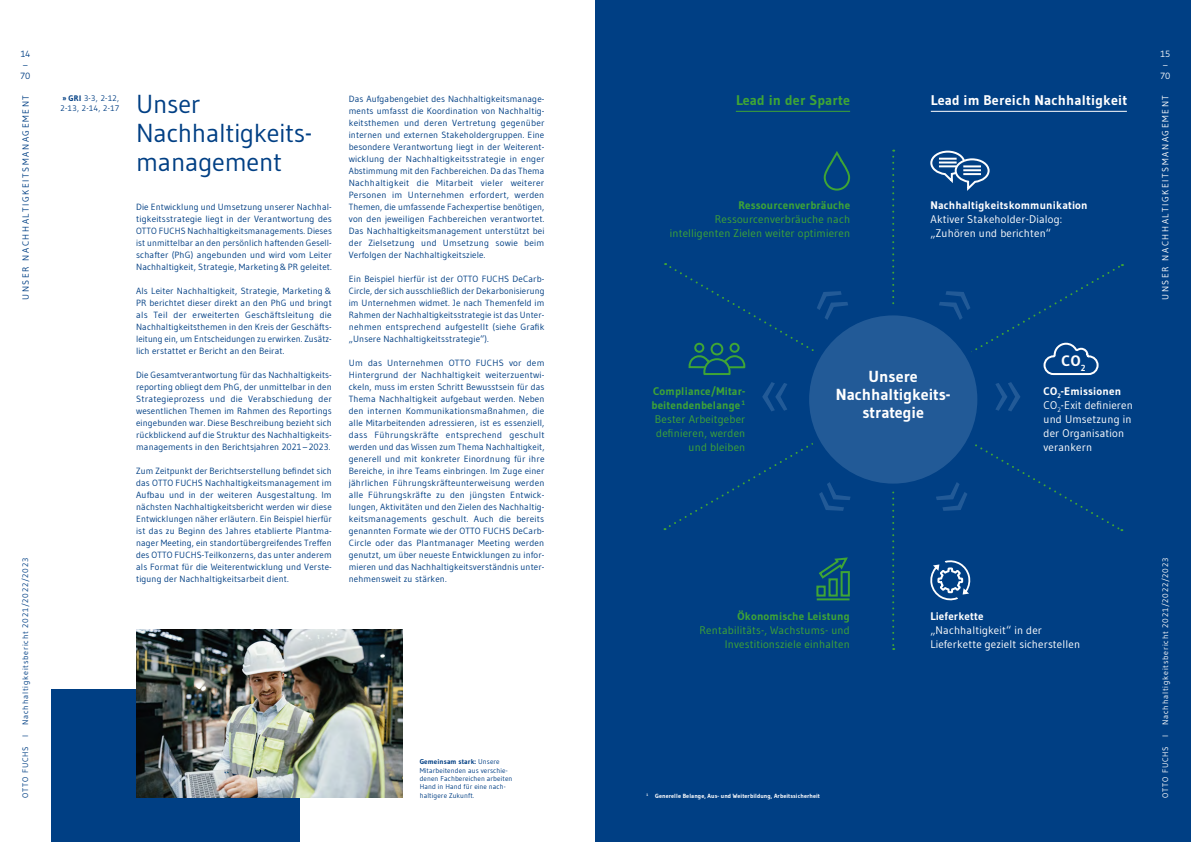
<style>
.page{position:relative;width:1191px;height:842px;background:#fff}
.page>*{position:absolute;margin:0;border:0;box-sizing:border-box;transform-origin:0 0}
.t1{font:26px/29px "Gudea";letter-spacing:-.01em;color:#003f84}
.t2{font:700 16px/18px "Gudea";color:#fff;text-align:center}
.t3{font:700 15.1px "Gudea";color:#fff}
.t4{font:700 14px "Gudea";letter-spacing:.015em;color:#fff}
.t5{font:700 14px "Gudea";letter-spacing:.015em;color:#3fa535}
.t6{font:11px/14px "Gudea";letter-spacing:.015em;color:#3fa535;text-align:right}
.t7{font:11px/14px "Gudea";letter-spacing:.015em;color:#fff}
.t8{font:700 11px "Gudea";letter-spacing:.015em;color:#3fa535}
.t9{font:700 11px "Gudea";letter-spacing:.015em;color:#fff}
.t10{font:9px/12px "Gudea";letter-spacing:.015em;color:#003f84;text-align:justify}
.t11{font:9px/10.8px "Gudea";letter-spacing:.085em;color:#fff}
.t12{font:8px/10px "Gudea";letter-spacing:.1em;color:#003f84}
.t13{font:8px "Gudea";letter-spacing:.1em;color:#fff}
.t14{font:7px/8.4px "Gudea";letter-spacing:.015em;color:#003f84}
.t15{font:700 6px "Gudea";letter-spacing:.015em;color:#fff}
.s1{font-weight:700}
</style>
<div class="page">
<div style="left:595px;top:0;width:596px;height:842px;background:#003f84"></div>
<svg style="left:892px;top:150px;width:2px;height:500px"></svg>
<svg style="left:669px;top:264px;width:453px;height:265px"></svg>
<div style="left:51px;top:690px;width:248px;height:152px;background:#003f84"></div>
<svg style="left:687px;top:341px;width:59px;height:35px"></svg>
<div style="left:816px;top:586px;width:9px;height:10px;border:2px solid #3fa535"></div>
<div style="left:828px;top:578px;width:9px;height:18px;border:2px solid #3fa535"></div>
<div style="left:840px;top:571px;width:10px;height:25px;border:2px solid #3fa535"></div>
<svg style="left:819px;top:557px;width:30px;height:23px"></svg>
<hr style="left:816px;top:598px;width:33px;height:2px;background:#3fa535">
<svg style="left:1042px;top:342px;width:57px;height:34px"></svg>
<svg style="left:930px;top:560px;width:41px;height:41px"></svg>
<svg style="left:930px;top:150px;width:60px;height:41px"></svg>
<hr style="left:930px;top:111px;width:196px;height:1px;background:#fff">
<svg style="left:823px;top:151px;width:28px;height:40px"></svg>
<hr style="left:736px;top:111px;width:114px;height:1px;background:#3fa535">
<img style="left:136px;top:630px;width:267px;height:168px">
<svg style="left:939px;top:291px;width:31px;height:29px"></svg>
<svg style="left:816px;top:291px;width:32px;height:29px"></svg>
<svg style="left:936px;top:482px;width:31px;height:29px"></svg>
<svg style="left:819px;top:482px;width:31px;height:29px"></svg>
<svg style="left:995px;top:382px;width:25px;height:29px"></svg>
<svg style="left:762px;top:382px;width:25px;height:29px"></svg>
<div style="left:801px;top:308px;width:184px;height:183px;background:#003f84;border-radius:50%"></div>
<div style="left:809px;top:315px;width:168px;height:169px;background:#225a97;border-radius:50%"></div>
<p class="t10" style="left:21px;top:49px;width:11px;line-height:10.8px;text-align:left">14 –<br>70</p>
<p class="t11" style="left:1160px;top:49px;width:11px">15 –<br>70</p>
<h3 class="t5" style="left:736px;top:91px;width:116px">Lead in der Sparte</h3>
<p class="t12" style="left:61px;top:93px;width:60px"><span class="s1">» GRI</span> 3-3, 2-12,<br>2-13, 2-14, 2-17</p>
<h3 class="t4" style="left:930px;top:91px;width:198px">Lead im Bereich Nachhaltigkeit</h3>
<h1 class="t1" style="left:136px;top:89px;width:175px">Unser<br>Nachhaltigkeits&shy;management</h1>
<p class="t10" style="left:136px;top:200px;width:197px">Die Entwicklung und Umsetzung unserer Nachhal&shy;tigkeitsstrategie liegt in der Verantwortung des OTTO FUCHS Nachhaltigkeitsmanagements. Dieses ist unmittelbar an den persönlich haftenden Gesell&shy;schafter (PhG) angebunden und wird vom Leiter Nachhaltigkeit, Strategie, Marketing &amp; PR geleitet.</p>
<p class="t10" style="left:136px;top:284px;width:197px">Als Leiter Nachhaltigkeit, Strategie, Marketing &amp; PR berichtet dieser direkt an den PhG und bringt als Teil der erweiterten Geschäftsleitung die Nachhaltigkeitsthemen in den Kreis der Geschäfts&shy;leitung ein, um Entscheidungen zu erwirken. Zusätz&shy;lich erstattet er Bericht an den Beirat.</p>
<p class="t10" style="left:136px;top:368px;width:197px">Die Gesamtverantwortung für das Nachhaltigkeits&shy;reporting obliegt dem PhG, der unmittelbar in den Strategieprozess und die Verabschiedung der wesentlichen Themen im Rahmen des Reportings eingebunden war. Diese Beschreibung bezieht sich rückblickend auf die Struktur des Nachhaltigkeits&shy;managements in den Berichtsjahren 2021 – 2023.</p>
<p class="t10" style="left:136px;top:464px;width:197px">Zum Zeitpunkt der Berichtserstellung befindet sich das OTTO FUCHS Nachhaltigkeitsmanagement im Aufbau und in der weiteren Ausgestaltung. Im nächsten Nachhaltigkeitsbericht werden wir diese Entwicklungen näher erläutern. Ein Beispiel hierfür ist das zu Beginn des Jahres etablierte Plantma&shy;nager Meeting, ein standortübergreifendes Treffen des OTTO FUCHS-Teilkonzerns, das unter anderem als Format für die Weiterentwicklung und Verste&shy;tigung der Nachhaltigkeitsarbeit dient.</p>
<p class="t10" style="left:19px;top:300px;width:206px;rotate:-90deg">Unser Nachhaltigkeitsmanagement</p>
<p class="t11" style="left:1159px;top:300px;width:206px;rotate:-90deg">Unser Nachhaltigkeitsmanagement</p>
<p class="t10" style="left:349px;top:92px;width:197px">Das Aufgabengebiet des Nachhaltigkeitsmanage&shy;ments umfasst die Koordination von Nachhaltig&shy;keitsthemen und deren Vertretung gegenüber internen und externen Stakeholdergruppen. Eine besondere Verantwortung liegt in der Weiterent&shy;wicklung der Nachhaltigkeitsstrategie in enger Abstimmung mit den Fachbereichen. Da das Thema Nachhaltigkeit die Mitarbeit vieler weiterer Personen im Unternehmen erfordert, werden Themen, die umfassende Fachexpertise benötigen, von den jeweiligen Fachbereichen verantwortet.<br>Das Nachhaltigkeitsmanagement unterstützt bei der Zielsetzung und Umsetzung sowie beim Verfolgen der Nachhaltigkeitsziele.</p>
<p class="t10" style="left:349px;top:272px;width:197px">Ein Beispiel hierfür ist der OTTO FUCHS DeCarb-Circle, der sich ausschließlich der Dekarbonisierung im Unternehmen widmet. Je nach Themenfeld im Rahmen der Nachhaltigkeitsstrategie ist das Unter&shy;nehmen entsprechend aufgestellt (siehe Grafik „Unsere Nachhaltigkeitsstrategie“).</p>
<p class="t10" style="left:349px;top:356px;width:197px">Um das Unternehmen OTTO FUCHS vor dem Hintergrund der Nachhaltigkeit weiterzuentwi&shy;ckeln, muss im ersten Schritt Bewusstsein für das Thema Nachhaltigkeit aufgebaut werden. Neben den internen Kommunikationsmaßnahmen, die alle Mitarbeitenden adressieren, ist es essenziell, dass Führungskräfte entsprechend geschult werden und das Wissen zum Thema Nachhaltigkeit, generell und mit konkreter Einordnung für ihre Bereiche, in ihre Teams einbringen. Im Zuge einer jährlichen Führungskräfteunterweisung werden alle Führungskräfte zu den jüngsten Entwick&shy;lungen, Aktivitäten und den Zielen des Nachhaltig&shy;keitsmanagements geschult. Auch die bereits genannten Formate wie der OTTO FUCHS DeCarb-Circle oder das Plantmanager Meeting werden genutzt, um über neueste Entwicklungen zu infor&shy;mieren und das Nachhaltigkeitsverständnis unter&shy;nehmensweit zu stärken.</p>
<p class="t8" style="left:738px;top:198px;width:113px">Ressourcenverbräuche</p>
<p class="t6" style="left:670px;top:212px;width:182px">Ressourcenverbräuche nach intelligenten Zielen weiter optimieren</p>
<p class="t9" style="left:930px;top:198px;width:159px">Nachhaltigkeitskommunikation</p>
<p class="t7" style="left:930px;top:212px;width:133px">Aktiver Stakeholder-Dialog: „Zuhören und berichten“</p>
<h3 class="t3" style="left:1061px;top:351px;width:25px">CO<sub>2</sub></h3>
<p class="t7" style="left:1043px;top:384px;width:91px"><span class="s1">CO</span><sub>2</sub><span class="s1">-Emissionen<br></span>CO<sub>2</sub>-Exit definieren und Umsetzung in der Organisation verankern</p>
<h2 class="t2" style="left:836px;top:367px;width:116px">Unsere<br>Nachhaltigkeits&shy;strategie</h2>
<p class="t6" style="left:651px;top:384px;width:95px"><span class="s1">Compliance/Mitar&shy;beitendenbelange</span> <sup>1<br></sup>Bester Arbeitgeber definieren, werden und bleiben</p>
<p class="t12" style="left:20px;top:798px;width:241px;rotate:-90deg">OTTO FUCHS I Nachhaltigkeitsbericht 2021/2022/2023</p>
<p class="t13" style="left:1160px;top:798px;width:241px;rotate:-90deg">OTTO FUCHS I Nachhaltigkeitsbericht 2021/2022/2023</p>
<p class="t8" style="left:737px;top:609px;width:114px">Ökonomische Leistung</p>
<p class="t6" style="left:699px;top:622px;width:152px">Rentabilitäts-, Wachstums- und<br>Investitionsziele einhalten</p>
<p class="t9" style="left:930px;top:609px;width:55px">Lieferkette</p>
<p class="t7" style="left:930px;top:622px;width:151px">„Nachhaltigkeit“ in der<br>Lieferkette gezielt sicherstellen</p>
<p class="t14" style="left:420px;top:757px;width:94px"><span class="s1">Gemeinsam stark:</span> Unsere<br>Mitarbeitenden aus verschie&shy;denen Fachbereichen arbeiten<br>Hand in Hand für eine nach&shy;haltigere Zukunft.</p>
<p class="t15" style="left:646px;top:792px;width:175px"><sup>1</sup> Generelle Belange, Aus- und Weiterbildung, Arbeitssicherheit</p>
</div>
